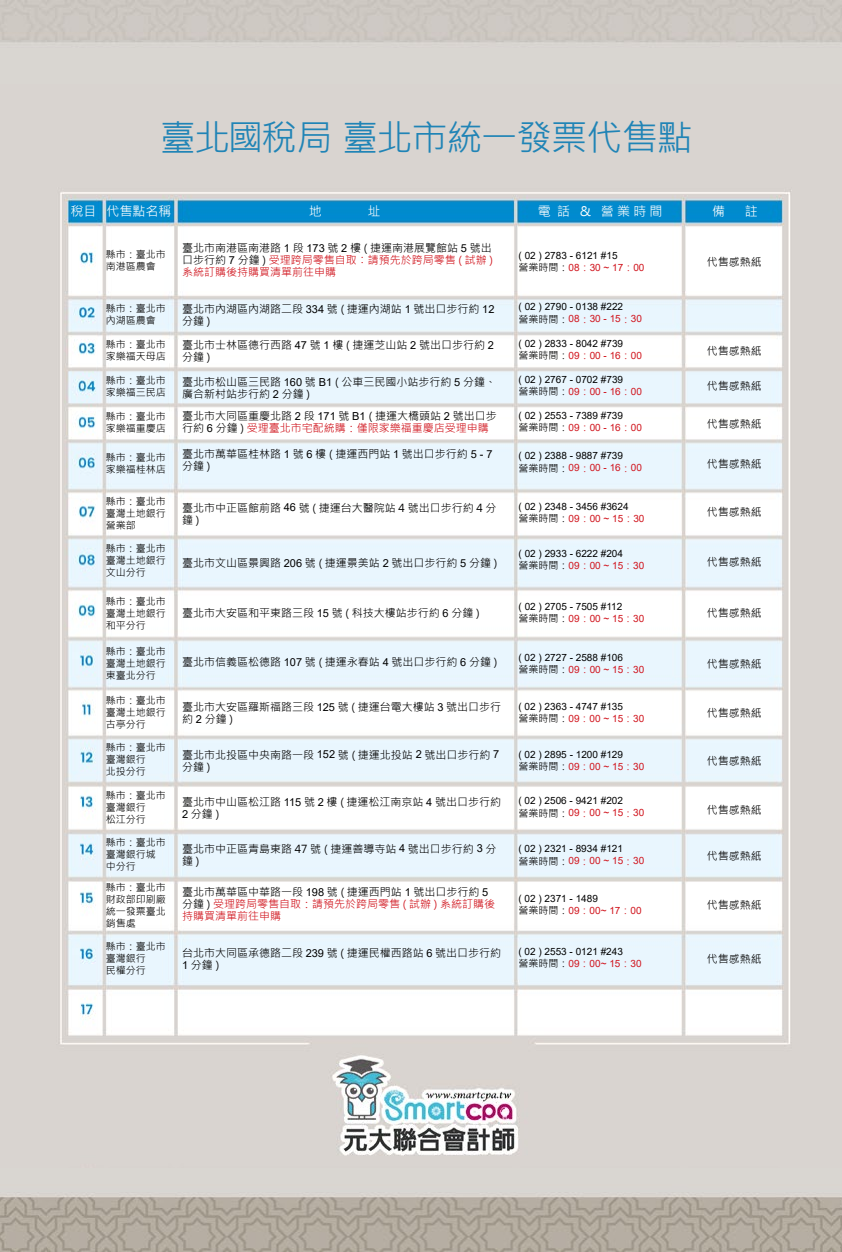
<style>
.page{position:relative;width:842px;height:1252px;background:#fff}
.page>*{position:absolute;margin:0;border:0;box-sizing:border-box;transform-origin:0 0}
.t1{font:36px "Microsoft Jheng Hei";letter-spacing:-.035em;color:#2084b6}
.t2{font:13px "Microsoft Jheng Hei";color:#fff}
.t3{font:11px/12px "Microsoft Jheng Hei";color:#000}
.t4{font:11px/12px "Microsoft Jheng Hei";color:#d0121b;text-align:justify}
.t5{font:10px/12px "Arial";color:#000}
.t6{font:10px/12px "Microsoft Jheng Hei";color:#000}
.s1{color:#000}
.s2{font-family:"Arial";color:#000}
.s3{font-family:"Arial"}
.s4{color:#d0121b}
.s5{font-family:"Microsoft Jheng Hei"}
.s6{font-family:"Microsoft Jheng Hei";color:#d0121b}
</style>
<div class="page">
<img style="left:0;top:0;width:842px;height:1252px">
<img style="left:0;top:85px;width:842px;height:1082px">
<h1 class="t1" style="left:160px;top:116px;width:534px">臺北國稅局 臺北市統一發票代售點</h1>
<p class="t2" style="left:71px;top:204px;width:103px">稅目 代售點名稱</p>
<p class="t2" style="left:712px;top:204px;width:14px">備</p>
<p class="t2" style="left:745px;top:204px;width:14px">註</p>
<p class="t3" style="left:707px;top:256px;width:56px">代售感熱紙</p>
<p class="t2" style="left:309px;top:204px;width:14px">地</p>
<p class="t2" style="left:367px;top:204px;width:14px">址</p>
<p class="t2" style="left:538px;top:204px;width:126px">電 話 &amp; 營 業 時 間</p>
<p class="t6" style="left:106px;top:249px;width:61px">縣市：臺北市南港區農會</p>
<p class="t4" style="left:182px;top:242px;width:312px"><span class="s1">臺北市南港區南港路</span> <span class="s2">1</span> <span class="s1">段</span> <span class="s2">173</span> <span class="s1">號</span> <span class="s2">2</span> <span class="s1">樓 ( 捷運南港展覽館站</span> <span class="s2">5</span> <span class="s1">號出口步行約</span> <span class="s2">7</span> <span class="s1">分鐘 )</span> 受理跨局零售自取：請預先於跨局零售 ( 試辦 )系統訂購後持購買清單前往申購</p>
<p class="t6" style="left:106px;top:302px;width:61px">縣市：臺北市內湖區農會</p>
<p class="t3" style="left:182px;top:303px;width:314px">臺北市內湖區內湖路二段 <span class="s3">334</span> 號 ( 捷運內湖站 <span class="s3">1</span> 號出口步行約 <span class="s3">12</span>分鐘 )</p>
<p class="t6" style="left:106px;top:339px;width:61px">縣市：臺北市家樂福天母店</p>
<p class="t3" style="left:182px;top:339px;width:313px">臺北市士林區德行西路 <span class="s3">47</span> 號 <span class="s3">1</span> 樓 ( 捷運芝山站 <span class="s3">2</span> 號出口步行約 <span class="s3">2</span>分鐘 )</p>
<p class="t6" style="left:106px;top:374px;width:61px">縣市：臺北市家樂福三民店</p>
<p class="t3" style="left:182px;top:376px;width:316px">臺北市松山區三民路 <span class="s3">160</span> 號 <span class="s3">B1</span> ( 公車三民國小站步行約 <span class="s3">5</span> 分鐘、廣合新村站步行約 <span class="s3">2</span> 分鐘 )</p>
<p class="t6" style="left:106px;top:411px;width:61px">縣市：臺北市家樂福重慶店</p>
<p class="t3" style="left:182px;top:410px;width:316px">臺北市大同區重慶北路 <span class="s3">2</span> 段 <span class="s3">171</span> 號 <span class="s3">B1</span> ( 捷運大橋頭站 <span class="s3">2</span> 號出口步行約 <span class="s3">6</span> 分鐘 ) <span class="s4">受理臺北市宅配統購：僅限家樂福重慶店受理申購</span></p>
<p class="t6" style="left:106px;top:451px;width:61px">縣市：臺北市家樂福桂林店</p>
<p class="t3" style="left:182px;top:448px;width:312px">臺北市萬華區桂林路 <span class="s3">1</span> 號 <span class="s3">6</span> 樓 ( 捷運西門站 <span class="s3">1</span> 號出口步行約 <span class="s3">5 - 7</span>分鐘 )</p>
<p class="t6" style="left:106px;top:495px;width:61px;text-align:justify">縣市：臺北市臺灣土地銀行營業部</p>
<p class="t3" style="left:182px;top:501px;width:316px">臺北市中正區館前路 <span class="s3">46</span> 號 ( 捷運台大醫院站 4 號出口步行約 4 分鐘)</p>
<p class="t6" style="left:106px;top:543px;width:61px;text-align:justify">縣市：臺北市臺灣土地銀行文山分行</p>
<p class="t5" style="left:519px;top:249px;width:127px">( 02 ) 2783 - 6121 #15<br><span class="s5">營業時間：</span><span class="s4">08</span><span class="s6">：</span><span class="s4">30 ~ 17</span><span class="s6">：</span><span class="s4">00</span></p>
<p class="t5" style="left:519px;top:301px;width:125px">( 02 ) 2790 - 0138 #222<br><span class="s5">營業時間：</span><span class="s4">08</span><span class="s6">：</span><span class="s4">30 - 15</span><span class="s6">：</span><span class="s4">30</span></p>
<p class="t5" style="left:519px;top:338px;width:125px">( 02 ) 2833 - 8042 #739<br><span class="s5">營業時間：</span><span class="s4">09</span><span class="s6">：</span><span class="s4">00 - 16</span><span class="s6">：</span><span class="s4">00</span></p>
<p class="t5" style="left:519px;top:373px;width:125px">( 02 ) 2767 - 0702 #739<br><span class="s5">營業時間：</span><span class="s4">09</span><span class="s6">：</span><span class="s4">00 - 16</span><span class="s6">：</span><span class="s4">00</span></p>
<p class="t5" style="left:519px;top:409px;width:125px">( 02 ) 2553 - 7389 #739<br><span class="s5">營業時間：</span><span class="s4">09</span><span class="s6">：</span><span class="s4">00 - 16</span><span class="s6">：</span><span class="s4">00</span></p>
<p class="t5" style="left:519px;top:450px;width:125px">( 02 ) 2388 - 9887 #739<br><span class="s5">營業時間：</span><span class="s4">09</span><span class="s6">：</span><span class="s4">00 - 16</span><span class="s6">：</span><span class="s4">00</span></p>
<p class="t5" style="left:519px;top:500px;width:127px">( 02 ) 2348 - 3456 #3624<br><span class="s5">營業時間：</span><span class="s4">09</span><span class="s6">：</span><span class="s4">00 ~ 15</span><span class="s6">：</span><span class="s4">30</span></p>
<p class="t5" style="left:519px;top:547px;width:127px">( 02 ) 2933 - 6222 #204<br><span class="s5">營業時間：</span><span class="s4">09</span><span class="s6">：</span><span class="s4">00 ~ 15</span><span class="s6">：</span><span class="s4">30</span></p>
<p class="t5" style="left:519px;top:600px;width:127px">( 02 ) 2705 - 7505 #112<br><span class="s5">營業時間：</span><span class="s4">09</span><span class="s6">：</span><span class="s4">00 ~ 15</span><span class="s6">：</span><span class="s4">30</span></p>
<p class="t5" style="left:519px;top:651px;width:127px">( 02 ) 2727 - 2588 #106<br><span class="s5">營業時間：</span><span class="s4">09</span><span class="s6">：</span><span class="s4">00 ~ 15</span><span class="s6">：</span><span class="s4">30</span></p>
<p class="t5" style="left:519px;top:700px;width:127px">( 02 ) 2363 - 4747 #135<br><span class="s5">營業時間：</span><span class="s4">09</span><span class="s6">：</span><span class="s4">00 ~ 15</span><span class="s6">：</span><span class="s4">30</span></p>
<p class="t5" style="left:519px;top:748px;width:127px">( 02 ) 2895 - 1200 #129<br><span class="s5">營業時間：</span><span class="s4">09</span><span class="s6">：</span><span class="s4">00 ~ 15</span><span class="s6">：</span><span class="s4">30</span></p>
<p class="t5" style="left:519px;top:795px;width:127px">( 02 ) 2506 - 9421 #202<br><span class="s5">營業時間：</span><span class="s4">09</span><span class="s6">：</span><span class="s4">00 ~ 15</span><span class="s6">：</span><span class="s4">30</span></p>
<p class="t5" style="left:519px;top:843px;width:127px">( 02 ) 2321 - 8934 #121<br><span class="s5">營業時間：</span><span class="s4">09</span><span class="s6">：</span><span class="s4">00 ~ 15</span><span class="s6">：</span><span class="s4">30</span></p>
<p class="t5" style="left:519px;top:892px;width:125px">( 02 ) 2371 - 1489<br><span class="s5">營業時間：</span><span class="s4">09</span><span class="s6">：</span><span class="s4">00~ 17</span><span class="s6">：</span><span class="s4">00</span></p>
<p class="t5" style="left:518px;top:945px;width:125px">( 02 ) 2553 - 0121 #243<br><span class="s5">營業時間：</span><span class="s4">09</span><span class="s6">：</span><span class="s4">00~ 15</span><span class="s6">：</span><span class="s4">30</span></p>
<p class="t3" style="left:707px;top:345px;width:56px">代售感熱紙</p>
<p class="t3" style="left:707px;top:380px;width:56px">代售感熱紙</p>
<p class="t3" style="left:707px;top:418px;width:56px">代售感熱紙</p>
<p class="t3" style="left:707px;top:458px;width:56px">代售感熱紙</p>
<p class="t3" style="left:707px;top:506px;width:56px">代售感熱紙</p>
<p class="t3" style="left:707px;top:556px;width:56px">代售感熱紙</p>
<p class="t3" style="left:182px;top:557px;width:317px">臺北市文山區景興路 <span class="s3">206</span> 號 ( 捷運景美站 <span class="s3">2</span> 號出口步行約 <span class="s3">5</span> 分鐘 )</p>
<p class="t6" style="left:106px;top:595px;width:61px;text-align:justify">縣市：臺北市臺灣土地銀行和平分行</p>
<p class="t3" style="left:182px;top:607px;width:299px">臺北市大安區和平東路三段 <span class="s3">15</span> 號 ( 科技大樓站步行約 <span class="s3">6</span> 分鐘 )</p>
<p class="t6" style="left:106px;top:646px;width:61px;text-align:justify">縣市：臺北市臺灣土地銀行東臺北分行</p>
<p class="t3" style="left:182px;top:656px;width:317px">臺北市信義區松德路 <span class="s3">107</span> 號 ( 捷運永春站 <span class="s3">4</span> 號出口步行約 <span class="s3">6</span> 分鐘 )</p>
<p class="t6" style="left:106px;top:694px;width:61px;text-align:justify">縣市：臺北市臺灣土地銀行古亭分行</p>
<p class="t3" style="left:182px;top:701px;width:321px">臺北市大安區羅斯福路三段 <span class="s3">125</span> 號 ( 捷運台電大樓站 <span class="s3">3</span> 號出口步行約<span class="s3">2</span>分鐘)</p>
<p class="t6" style="left:106px;top:742px;width:61px">縣市：臺北市臺灣銀行<br>北投分行</p>
<p class="t3" style="left:182px;top:749px;width:319px">臺北市北投區中央南路一段 <span class="s3">152</span> 號 ( 捷運北投站 <span class="s3">2</span> 號出口步行約 <span class="s3">7</span>分鐘 )</p>
<p class="t6" style="left:106px;top:789px;width:61px">縣市：臺北市臺灣銀行<br>松江分行</p>
<p class="t3" style="left:182px;top:796px;width:321px">臺北市中山區松江路 <span class="s3">115</span> 號 <span class="s3">2</span> 樓 ( 捷運松江南京站 <span class="s3">4</span> 號出口步行約<br><span class="s3">2</span>分鐘)</p>
<p class="t6" style="left:106px;top:836px;width:61px">縣市：臺北市臺灣銀行城中分行</p>
<p class="t3" style="left:182px;top:843px;width:316px">臺北市中正區青島東路 47 號 ( 捷運善導寺站 <span class="s3">4</span> 號出口步行約 <span class="s3">3</span> 分鐘)</p>
<p class="t3" style="left:707px;top:607px;width:56px">代售感熱紙</p>
<p class="t3" style="left:707px;top:658px;width:56px">代售感熱紙</p>
<p class="t3" style="left:707px;top:707px;width:56px">代售感熱紙</p>
<p class="t3" style="left:707px;top:755px;width:56px">代售感熱紙</p>
<p class="t3" style="left:707px;top:804px;width:56px">代售感熱紙</p>
<p class="t3" style="left:707px;top:850px;width:56px">代售感熱紙</p>
<p class="t3" style="left:707px;top:899px;width:56px">代售感熱紙</p>
<p class="t6" style="left:106px;top:882px;width:61px;text-align:justify">縣市：臺北市財政部印刷廠統一發票臺北銷售處</p>
<p class="t4" style="left:182px;top:886px;width:315px;text-align:left"><span class="s1">臺北市萬華區中華路一段</span> <span class="s2">198</span> <span class="s1">號 ( 捷運西門站</span> <span class="s2">1</span> <span class="s1">號出口步行約</span> <span class="s2">5</span><span class="s1">分鐘 )</span> 受理跨局零售自取：請預先於跨局零售 ( 試辦 ) 系統訂購後持購買清單前往申購</p>
<p class="t6" style="left:106px;top:940px;width:61px">縣市：臺北市臺灣銀行<br>民權分行</p>
<p class="t3" style="left:182px;top:947px;width:321px">台北市大同區承德路二段 <span class="s3">239</span> 號 ( 捷運民權西路站 <span class="s3">6</span> 號出口步行約<br><span class="s3">1</span>分鐘)</p>
<p class="t3" style="left:707px;top:953px;width:56px">代售感熱紙</p>
</div>
